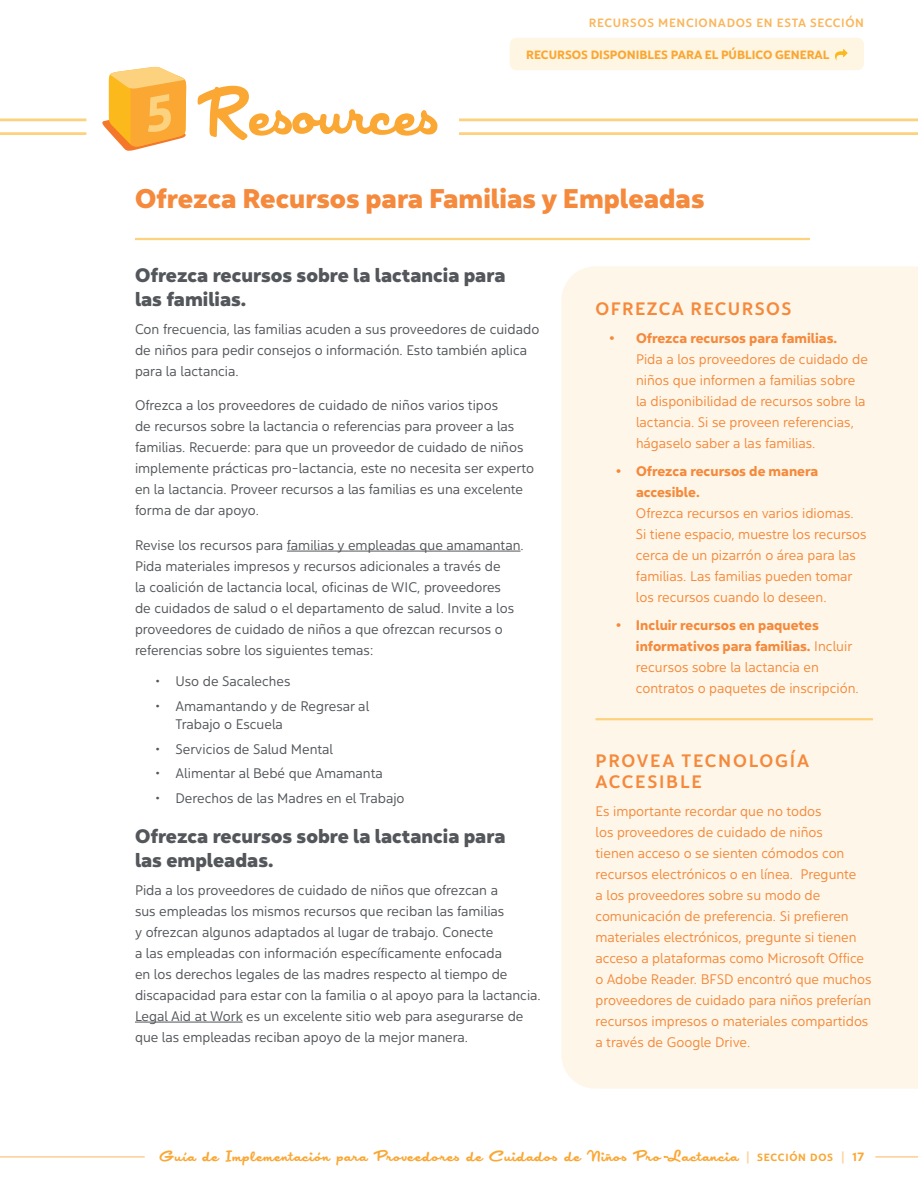
<style>
.page{position:relative;width:918px;height:1188px;background:#fff}
.page>*{position:absolute;margin:0;border:0;box-sizing:border-box;transform-origin:0 0}
.h1_-_script{font:75px "Japan";color:#faa733;scale:.82 1}
.h2_-_orange{font:27px "Yorkten Nor Ex B";color:#f5893c}
.h5_-_small_gray{font:19.5px/24px "Yorkten Nor Ex B";color:#53565a}
.h3_-_all_caps{font:18px/21.6px "Yorkten Nor Med";letter-spacing:.085em;color:#f5893c}
.t1{font:16.5px "Japan";letter-spacing:.05em;color:#faa733}
.p_-_Paragraph{font:13.8px/21px "Yorkten Nor Boo";color:#53565a}
.p_-_Paragraph_white{font:13.8px/21px "Yorkten Nor Boo";color:#f5893c}
.B_-_Button_Text_-_Or{font:12px "Yorkten Nor Bol";color:#faa733}
.Resources_Descriptio{font:12px "Yorkten Nor Med";letter-spacing:.055em;color:#fbb65c}
.s1{font-family:"Yorkten Nor Bol"}
.s2{font-family:"Yorkten Nor Bol";font-size:12px;color:#fdcf94}
.s3{font-family:"Yorkten Nor Dem";font-size:10.5px}
.s4{font-family:"Yorkten Nor Dem";font-size:12px}
</style>
<div class="page">
<svg style="left:663px;top:1155px;width:6px;height:4px"></svg>
<hr style="left:0;top:1156px;width:145px;height:2px;background:#fdcf94">
<hr style="left:875px;top:1156px;width:43px;height:2px;background:#fdcf94">
<hr style="left:287px;top:551px;width:234px;height:1px;background:#53565a">
<hr style="left:135px;top:1022px;width:108px;height:1px;background:#53565a">
<hr style="left:135px;top:238px;width:675px;height:2px;background:#fdd27e">
<hr style="left:459px;top:119px;width:459px;height:2px;background:#fdd27e">
<hr style="left:459px;top:132px;width:459px;height:3px;background:#fdd27e">
<hr style="left:0;top:119px;width:86px;height:2px;background:#fdd27e">
<hr style="left:0;top:132px;width:86px;height:3px;background:#fdd27e">
<div style="left:561px;top:266px;width:357px;height:823px;background:#fef7e9"></div>
<hr style="left:595px;top:718px;width:278px;height:2px;background:#fdd27e">
<div style="left:510px;top:38px;width:354px;height:32px;background:#fef5e2;border-radius:7px"></div>
<svg style="left:835px;top:49px;width:13px;height:11px"></svg>
<svg style="left:102px;top:66px;width:85px;height:85px"></svg>
<p class="Resources_Descriptio" style="left:589px;top:15px;width:277px">RECURSOS MENCIONADOS EN ESTA SECCIÓN</p>
<p class="h1_-_script" style="left:200px;top:76px;width:291px">Resources</p>
<p class="B_-_Button_Text_-_Or" style="left:526px;top:47px;width:305px">RECURSOS DISPONIBLES PARA EL PÚBLICO GENERAL</p>
<p class="h2_-_orange" style="left:135px;top:180px;width:571px">Ofrezca Recursos para Familias y Empleadas</p>
<p class="h5_-_small_gray" style="left:135px;top:263px;width:372px">Ofrezca recursos sobre la lactancia para las familias.</p>
<p class="p_-_Paragraph" style="left:135px;top:318px;width:406px">Con frecuencia, las familias acuden a sus proveedores de cuidado de niños para pedir consejos o información. Esto también aplica para la lactancia.</p>
<p class="p_-_Paragraph" style="left:135px;top:395px;width:401px">Ofrezca a los proveedores de cuidado de niños varios tipos<br>de recursos sobre la lactancia o referencias para proveer a las familias. Recuerde: para que un proveedor de cuidado de niños implemente prácticas pro-lactancia, este no necesita ser experto en la lactancia. Proveer recursos a las familias es una excelente forma de dar apoyo.</p>
<p class="p_-_Paragraph" style="left:135px;top:534px;width:390px">Revise los recursos para familias y empleadas que amamantan.<br>Pida materiales impresos y recursos adicionales a través de<br>la coalición de lactancia local, oficinas de WIC, proveedores<br>de cuidados de salud o el departamento de salud. Invite a los proveedores de cuidado de niños a que ofrezcan recursos o referencias sobre los siguientes temas:</p>
<p class="p_-_Paragraph" style="left:155px;top:671px;width:137px">• Uso de Sacaleches</p>
<p class="p_-_Paragraph" style="left:176px;top:697px;width:195px;line-height:18px;text-indent:-20px">• Amamantando y de Regresar al<br>Trabajo o Escuela</p>
<p class="p_-_Paragraph" style="left:155px;top:738px;width:179px">• Servicios de Salud Mental</p>
<p class="p_-_Paragraph" style="left:155px;top:763px;width:229px">• Alimentar al Bebé que Amamanta</p>
<p class="p_-_Paragraph" style="left:155px;top:788px;width:251px">• Derechos de las Madres en el Trabajo</p>
<p class="h5_-_small_gray" style="left:135px;top:824px;width:372px">Ofrezca recursos sobre la lactancia para las empleadas.</p>
<p class="p_-_Paragraph" style="left:135px;top:879px;width:407px">Pida a los proveedores de cuidado de niños que ofrezcan a<br>sus empleadas los mismos recursos que reciban las familias<br>y ofrezcan algunos adaptados al lugar de trabajo. Conecte<br>a las empleadas con información específicamente enfocada<br>en los derechos legales de las madres respecto al tiempo de discapacidad para estar con la familia o al apoyo para la lactancia.<br>Legal Aid at Work es un excelente sitio web para asegurarse de que las empleadas reciban apoyo de la mejor manera.</p>
<p class="h3_-_all_caps" style="left:596px;top:298px;width:197px">OFREZCA RECURSOS</p>
<p class="p_-_Paragraph_white" style="left:636px;top:328px;width:233px;text-indent:-27px"><span class="s1">• Ofrezca recursos para familias.<br></span>Pida a los proveedores de cuidado de niños que informen a familias sobre la disponibilidad de recursos sobre la lactancia. Si se proveen referencias, hágaselo saber a las familias.</p>
<p class="p_-_Paragraph_white" style="left:636px;top:460px;width:232px;text-indent:-20px"><span class="s1">• Ofrezca recursos de manera accesible.<br></span>Ofrezca recursos en varios idiomas.<br>Si tiene espacio, muestre los recursos cerca de un pizarrón o área para las familias. Las familias pueden tomar los recursos cuando lo deseen.</p>
<p class="p_-_Paragraph_white" style="left:636px;top:614px;width:224px;text-indent:-20px"><span class="s1">• Incluir recursos en paquetes informativos para familias.</span> Incluir recursos sobre la lactancia en contratos o paquetes de inscripción.</p>
<p class="h3_-_all_caps" style="left:595px;top:750px;width:215px">PROVEA TECNOLOGÍA<br>ACCESIBLE</p>
<p class="p_-_Paragraph_white" style="left:595px;top:801px;width:277px">Es importante recordar que no todos<br>los proveedores de cuidado de niños<br>tienen acceso o se sienten cómodos con recursos electrónicos o en línea. Pregunte<br>a los proveedores sobre su modo de comunicación de preferencia. Si prefieren materiales electrónicos, pregunte si tienen acceso a plataformas como Microsoft Office o Adobe Reader. BFSD encontró que muchos proveedores de cuidado para niños preferían recursos impresos o materiales compartidos a través de Google Drive.</p>
<p class="t1" style="left:160px;top:1148px;width:705px">Guía de Implementación para Proveedores de Cuidados de Niños Pro Lactancia <span class="s2">|</span> <span class="s3">SECCIÓN DOS</span> <span class="s2">|</span> <span class="s4">17</span></p>
</div>
